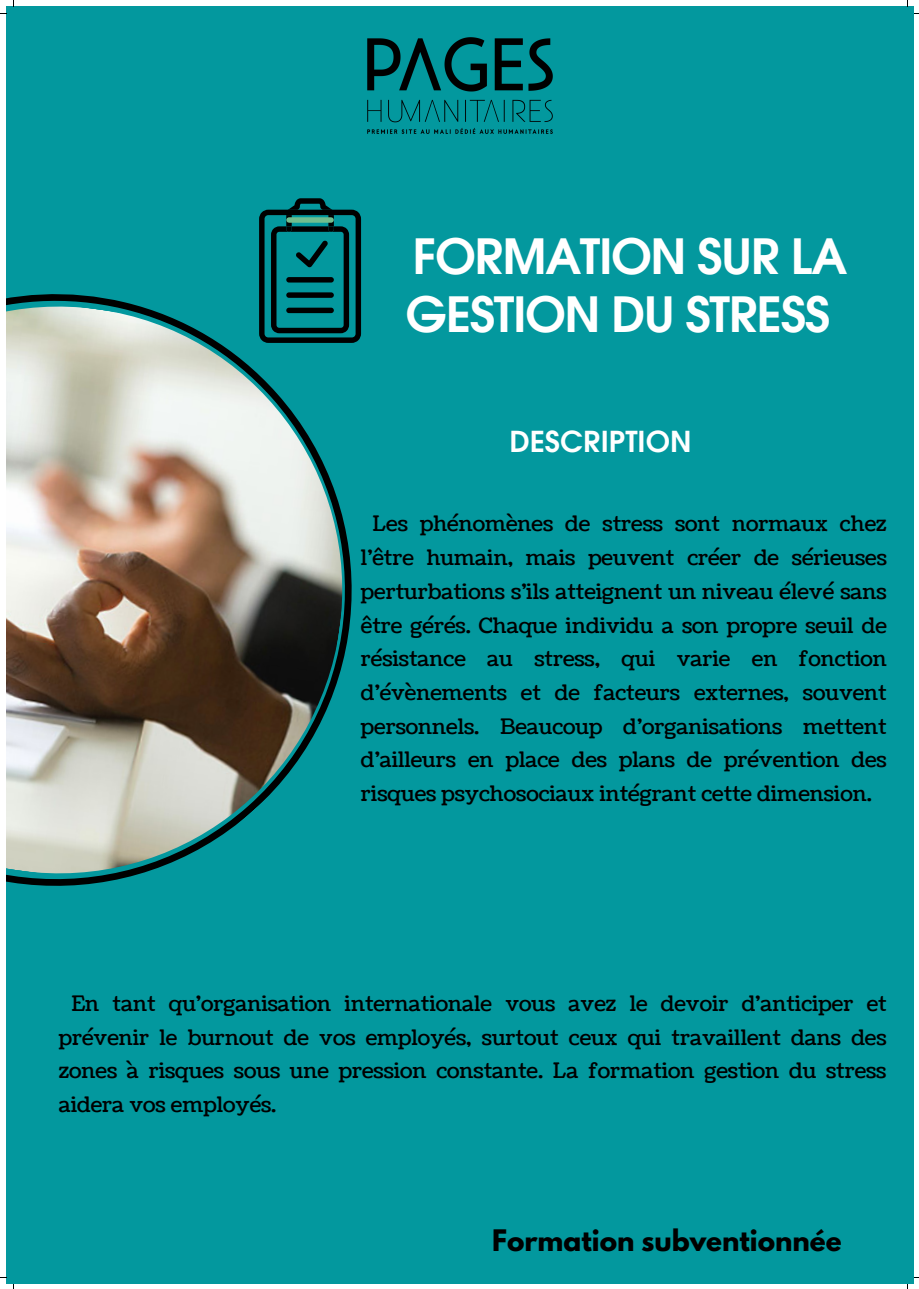
<style>
.page{position:relative;width:919px;height:1289px;background:#fff}
.page>*{position:absolute;margin:0;border:0;box-sizing:border-box;transform-origin:0 0}
.t1{font:700 48.6px/58.2px "Evolventa";letter-spacing:-.03em;color:#fff}
.t2{font:700 28.88px "Evolventa";color:#fff}
.t3{font:700 26.25px "League Spartan";color:#000}
.t4{font:21.23px/33.7px "Coustard";color:#000;text-align:justify}
</style>
<div class="page">
<div style="left:6px;top:6px;width:907px;height:1277px;background:#03989e"></div>
<img style="left:6px;top:294px;width:346px;height:592px">
<img style="left:367px;top:37px;width:186px;height:97px">
<svg style="left:259px;top:198px;width:102px;height:145px"></svg>
<div style="left:289px;top:217px;width:42px;height:6px;background:#71be8e"></div>
<p class="t1" style="left:405px;top:230px;width:443px">FORMATION SUR LA<br>GESTION DU STRESS</p>
<p class="t2" style="left:509px;top:429px;width:183px">DESCRIPTION</p>
<p class="t4" style="left:361px;top:507px;width:527px;text-indent:12px">Les phénomènes de stress sont normaux chez l’être humain, mais peuvent créer de sérieuses perturbations s’ils atteignent un niveau élevé sans être gérés. Chaque individu a son propre seuil de résistance au stress, qui varie en fonction d’évènements et de facteurs externes, souvent personnels. Beaucoup d’organisations mettent d’ailleurs en place des plans de prévention des risques psychosociaux intégrant cette dimension.</p>
<p class="t4" style="left:59px;top:987px;width:829px;text-indent:13px">En tant qu'organisation internationale vous avez le devoir d'anticiper et prévenir le burnout de vos employés, surtout ceux qui travaillent dans des zones à risques sous une pression constante. La formation gestion du stress aidera vos employés.</p>
<p class="t3" style="left:492px;top:1226px;width:351px">Formation subventionnée</p>
</div>
